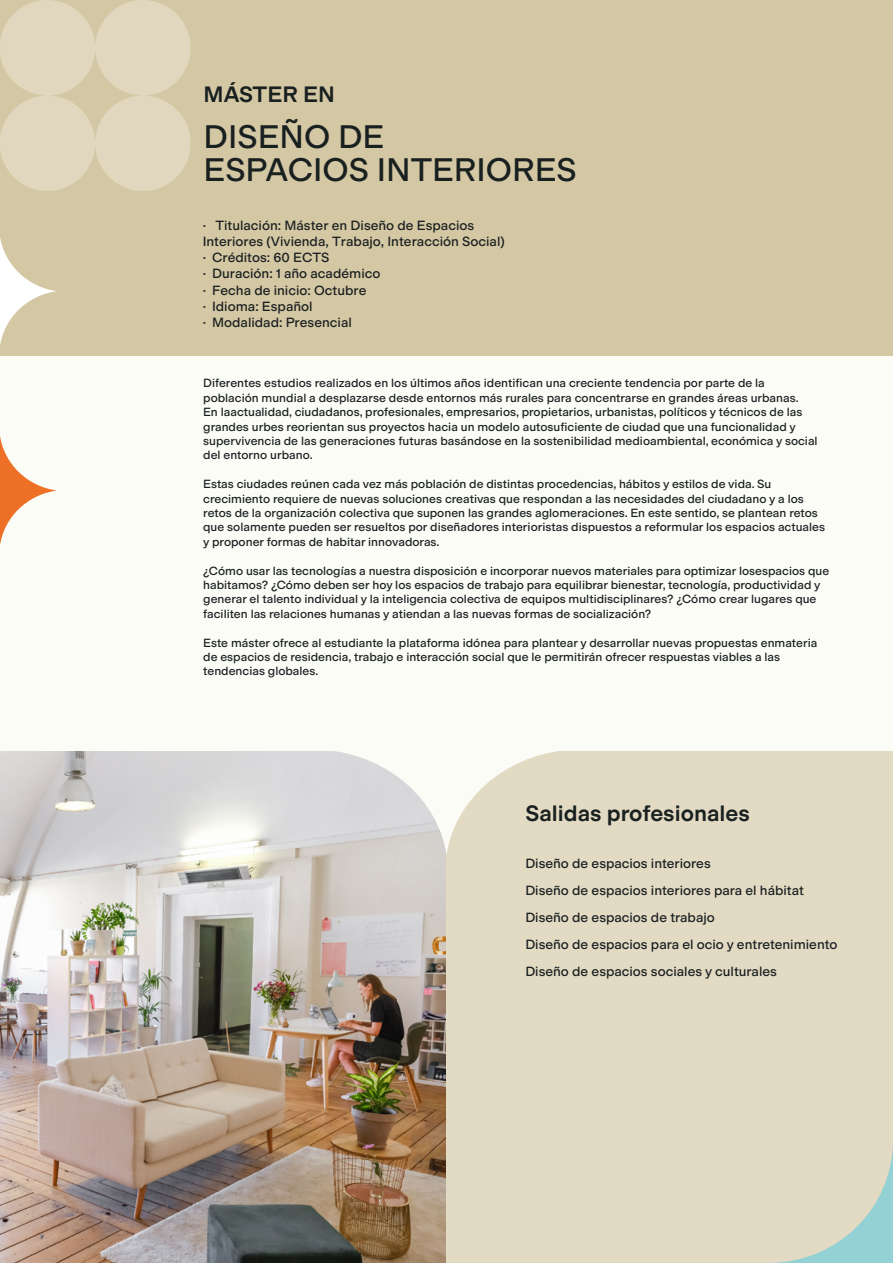
<style>
.page{position:relative;width:893px;height:1263px;background:#fcfcf7}
.page>*{position:absolute;margin:0;border:0;box-sizing:border-box;transform-origin:0 0}
.t1{font:33px/33px "Modern Gothic";color:#192020}
.t2{font:500 22.5px "Modern Gothic";color:#192020}
.t3{font:13.5px/16.2px "Modern Gothic";color:#192020}
.t4{font:12px/14.4px "Modern Gothic";color:#192020}
</style>
<div class="page">
<div style="left:0;top:0;width:893px;height:356px;background:#d4c7a4"></div>
<svg style="left:0;top:237px;width:57px;height:108px"></svg>
<svg style="left:0;top:436px;width:57px;height:109px"></svg>
<div style="left:446px;top:751px;width:447px;height:512px;background:#e3dac4"></div>
<svg style="left:771px;top:1147px;width:122px;height:116px"></svg>
<svg style="left:0;top:0;width:191px;height:191px"></svg>
<img style="left:0;top:751px;width:445px;height:512px">
<svg style="left:328px;top:751px;width:229px;height:104px"></svg>
<h2 class="t2" style="left:204px;top:81px;width:133px">MÁSTER EN</h2>
<h1 class="t1" style="left:204px;top:120px;width:375px">DISEÑO DE<br>ESPACIOS INTERIORES</h1>
<p class="t3" style="left:203px;top:217px;width:303px">· Titulación: Máster en Diseño de Espacios<br>Interiores (Vivienda, Trabajo, Interacción Social) · Créditos: 60 ECTS<br>· Duración: 1 año académico<br>· Fecha de inicio: Octubre<br>· Idioma: Español<br>· Modalidad: Presencial</p>
<p class="t4" style="left:203px;top:376px;width:616px">Diferentes estudios realizados en los últimos años identifican una creciente tendencia por parte de la población mundial a desplazarse desde entornos más rurales para concentrarse en grandes áreas urbanas.<br>En laactualidad, ciudadanos, profesionales, empresarios, propietarios, urbanistas, políticos y técnicos de las grandes urbes reorientan sus proyectos hacia un modelo autosuficiente de ciudad que una funcionalidad y supervivencia de las generaciones futuras basándose en la sostenibilidad medioambiental, económica y social del entorno urbano.</p>
<p class="t4" style="left:203px;top:477px;width:623px">Estas ciudades reúnen cada vez más población de distintas procedencias, hábitos y estilos de vida. Su crecimiento requiere de nuevas soluciones creativas que respondan a las necesidades del ciudadano y a los retos de la organización colectiva que suponen las grandes aglomeraciones. En este sentido, se plantean retos que solamente pueden ser resueltos por diseñadores interioristas dispuestos a reformular los espacios actuales y proponer formas de habitar innovadoras.</p>
<p class="t4" style="left:203px;top:563px;width:627px">¿Cómo usar las tecnologías a nuestra disposición e incorporar nuevos materiales para optimizar losespacios que habitamos? ¿Cómo deben ser hoy los espacios de trabajo para equilibrar bienestar, tecnología, productividad y generar el talento individual y la inteligencia colectiva de equipos multidisciplinares? ¿Cómo crear lugares que faciliten las relaciones humanas y atiendan a las nuevas formas de socialización?</p>
<p class="t4" style="left:203px;top:635px;width:616px">Este máster ofrece al estudiante la plataforma idónea para plantear y desarrollar nuevas propuestas enmateria de espacios de residencia, trabajo e interacción social que le permitirán ofrecer respuestas viables a las tendencias globales.</p>
<h2 class="t2" style="left:525px;top:800px;width:226px">Salidas profesionales</h2>
<p class="t3" style="left:525px;top:849px;width:314px;line-height:27px">Diseño de espacios interiores<br>Diseño de espacios interiores para el hábitat Diseño de espacios de trabajo<br>Diseño de espacios para el ocio y entretenimiento Diseño de espacios sociales y culturales</p>
</div>
